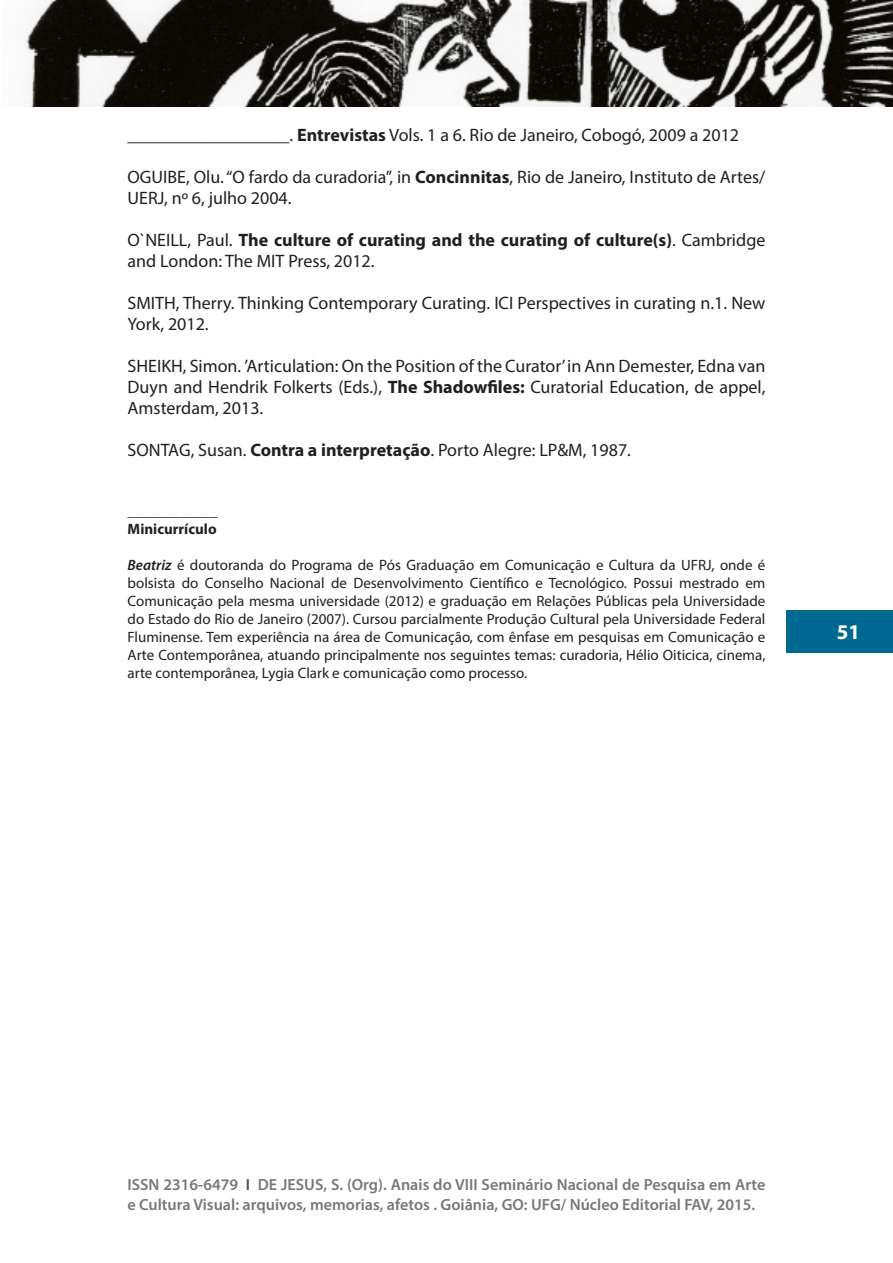
<style>
.page{position:relative;width:893px;height:1263px;background:#fff}
.page>*{position:absolute;margin:0;border:0;box-sizing:border-box;transform-origin:0 0}
.t1{font:700 21px "Myriad Pro";color:#fff}
.referencias{font:18px/21px "Myriad Pro";color:#231f20}
.t2{font:600 16.2px/19.5px "Myriad Pro";color:#76787b}
.resumos{font:15px/18px "Myriad Pro";color:#231f20;text-align:justify}
.resumos-2{font:700 15px "Myriad Pro";color:#231f20}
.s1{font-weight:700}
.s2{font-weight:600;font-style:italic}
.s3{color:#4b4c4d}
</style>
<div class="page">
<div style="left:787px;top:610px;width:106px;height:43px;background:#006991"></div>
<img style="left:25px;top:0;width:868px;height:106px">
<p class="referencias" style="left:128px;top:124px;width:613px">__________________. <span class="s1">Entrevistas</span> Vols. 1 a 6. Rio de Janeiro, Cobogó, 2009 a 2012</p>
<p class="referencias" style="left:128px;top:166px;width:639px">OGUIBE, Olu. “O fardo da curadoria”, in <span class="s1">Concinnitas</span>, Rio de Janeiro, Instituto de Artes/<br>UERJ, nº 6, julho 2004.</p>
<p class="referencias" style="left:128px;top:229px;width:639px">O`NEILL, Paul. <span class="s1">The culture of curating and the curating of culture(s)</span>. Cambridge and London: The MIT Press, 2012.</p>
<p class="referencias" style="left:128px;top:292px;width:639px">SMITH, Therry. Thinking Contemporary Curating. ICI Perspectives in curating n.1. New<br>York, 2012.</p>
<p class="referencias" style="left:128px;top:355px;width:639px;text-align:justify">SHEIKH, Simon. ’Articulation: On the Position of the Curator’ in Ann Demester, Edna van Duyn and Hendrik Folkerts (Eds.), <span class="s1">The Shadowfiles:</span> Curatorial Education, de appel, Amsterdam, 2013.</p>
<p class="referencias" style="left:128px;top:439px;width:505px">SONTAG, Susan. <span class="s1">Contra a interpretação</span>. Porto Alegre: LP&amp;M, 1987.</p>
<p class="resumos-2" style="left:128px;top:501px;width:91px">____________</p>
<p class="resumos-2" style="left:128px;top:519px;width:91px">Minicurrículo</p>
<p class="resumos" style="left:128px;top:556px;width:639px"><span class="s2">Beatriz</span> é doutoranda do Programa de Pós Graduação em Comunicação e Cultura da UFRJ, onde é bolsista do Conselho Nacional de Desenvolvimento Científico e Tecnológico. Possui mestrado em Comunicação pela mesma universidade (2012) e graduação em Relações Públicas pela Universidade do Estado do Rio de Janeiro (2007). Cursou parcialmente Produção Cultural pela Universidade Federal Fluminense. Tem experiência na área de Comunicação, com ênfase em pesquisas em Comunicação e Arte Contemporânea, atuando principalmente nos seguintes temas: curadoria, Hélio Oiticica, cinema, arte contemporânea, Lygia Clark e comunicação como processo.</p>
<p class="t1" style="left:837px;top:619px;width:25px">51</p>
<p class="t2" style="left:128px;top:1174px;width:639px">ISSN 2316-6479 <span class="s3">I</span> DE JESUS, S. (Org). Anais do VIII Seminário Nacional de Pesquisa em Arte e Cultura Visual: arquivos, memorias, afetos . Goiânia, GO: UFG/ Núcleo Editorial FAV, 2015.</p>
</div>
